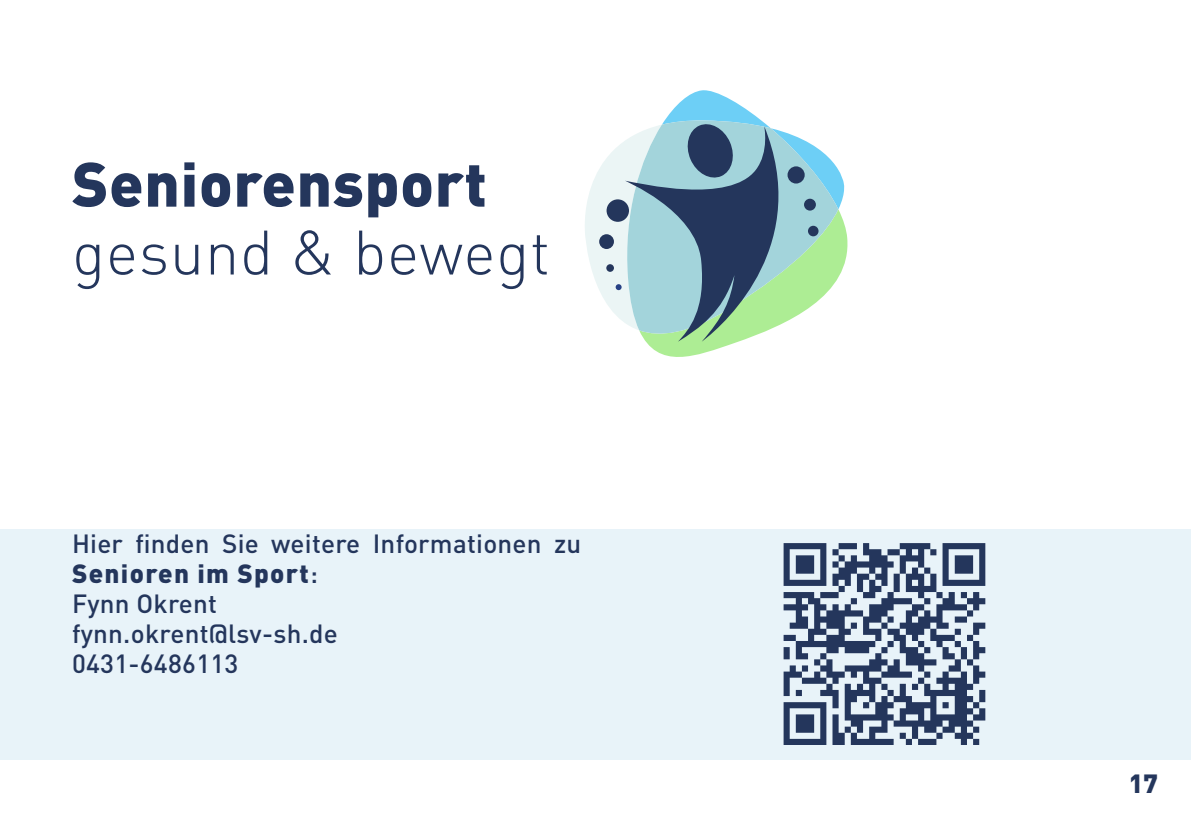
<style>
.page{position:relative;width:1191px;height:840px;background:#fff}
.page>*{position:absolute;margin:0;border:0;box-sizing:border-box;transform-origin:0 0}
.t1{font:900 61.6px "DIN Pro";letter-spacing:.01em;color:#24365c}
.t2{font:300 61.6px "DIN Pro";letter-spacing:.01em;color:#24365c}
.t3{font:500 26px/30px "DIN Pro";letter-spacing:.01em;color:#24365c}
.t4{font:900 26px "DIN Pro";color:#24365c}
.s1{font-weight:900}
</style>
<div class="page">
<div style="left:0;top:529px;width:1191px;height:230px;background:#e8f3f9"></div>
<svg style="left:585px;top:90px;width:263px;height:267px"></svg>
<div style="left:787px;top:166px;width:17px;height:17px;background:#24365c;border-radius:50%"></div>
<div style="left:804px;top:198px;width:12px;height:12px;background:#24365c;border-radius:50%"></div>
<div style="left:808px;top:226px;width:10px;height:10px;background:#24365c;border-radius:50%"></div>
<svg style="left:783px;top:543px;width:202px;height:201px"></svg>
<h1 class="t1" style="left:72px;top:142px;width:416px">Seniorensport</h1>
<h1 class="t2" style="left:72px;top:210px;width:479px">gesund &amp; bewegt</h1>
<p class="t3" style="left:72px;top:527px;width:511px">Hier finden Sie weitere Informationen zu<br><span class="s1">Senioren im Sport</span>:<br>Fynn Okrent<br>fynn.okrent@lsv-sh.de<br>0431-6486113</p>
<p class="t4" style="left:1129px;top:765px;width:30px">17</p>
</div>
